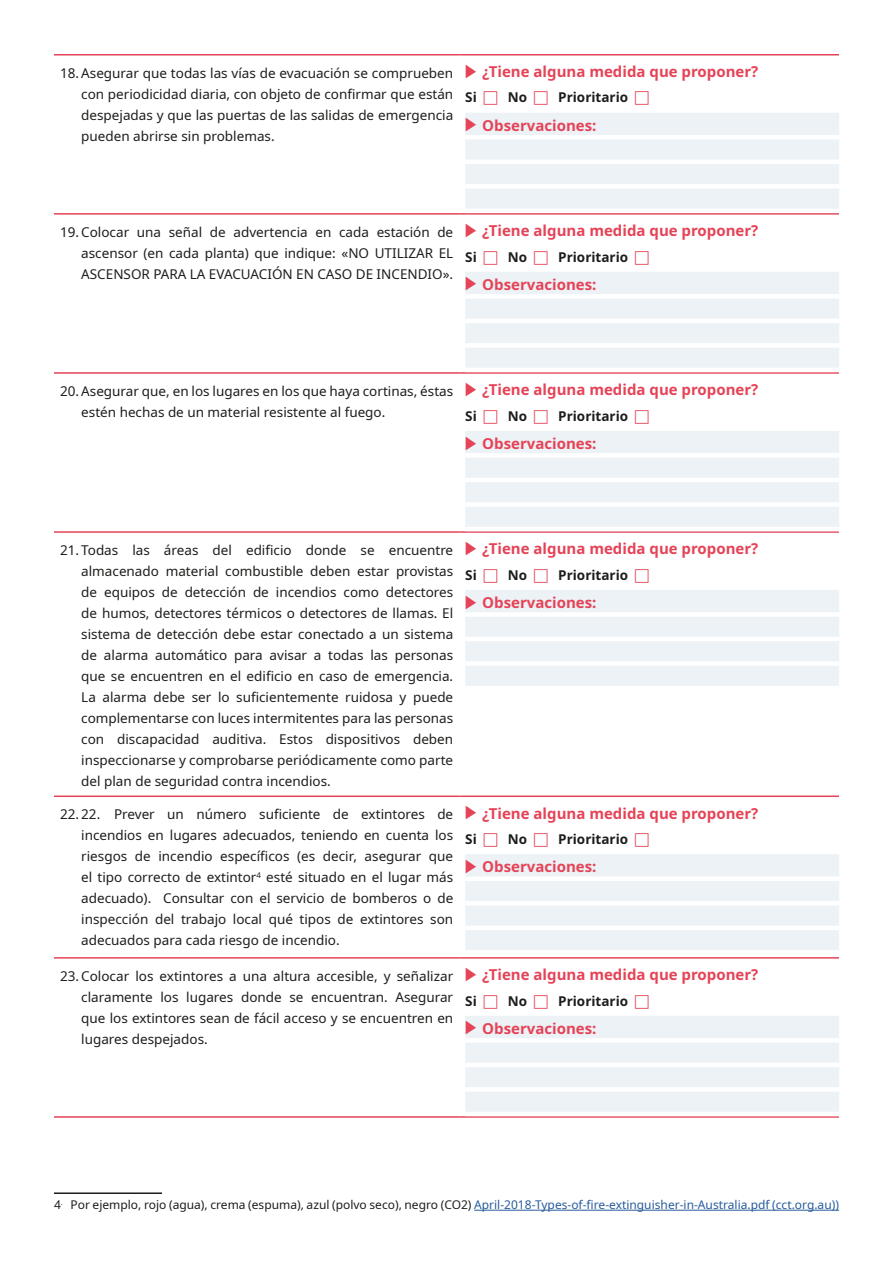
<style>
.page{position:relative;width:893px;height:1263px;background:#fff}
.page>*{position:absolute;margin:0;border:0;box-sizing:border-box;transform-origin:0 0}
.t1{font:700 15px "Noto Sans";color:#e54357}
.t2{font:13.5px/21px "Noto Sans";color:#1d1d1b;text-align:justify}
.t3{font:700 13.5px "Noto Sans";color:#1d1d1b}
.t4{font:12px "Noto Sans";color:#275b9c}
.s1{font-family:"Arrows 1";font-weight:400}
.s2{color:#1d1d1b}
</style>
<div class="page">
<hr style="left:54px;top:54px;width:405px;height:2px;background:#e54357">
<hr style="left:459px;top:54px;width:380px;height:2px;background:#e54357">
<hr style="left:54px;top:213px;width:405px;height:2px;background:#e54357">
<hr style="left:459px;top:213px;width:380px;height:2px;background:#e54357">
<hr style="left:54px;top:372px;width:405px;height:2px;background:#e54357">
<hr style="left:459px;top:372px;width:380px;height:2px;background:#e54357">
<hr style="left:54px;top:531px;width:405px;height:2px;background:#e54357">
<hr style="left:459px;top:531px;width:380px;height:2px;background:#e54357">
<hr style="left:54px;top:795px;width:405px;height:2px;background:#e54357">
<hr style="left:459px;top:795px;width:380px;height:2px;background:#e54357">
<hr style="left:54px;top:957px;width:405px;height:2px;background:#e54357">
<hr style="left:459px;top:957px;width:380px;height:2px;background:#e54357">
<hr style="left:54px;top:1116px;width:405px;height:2px;background:#e54357">
<hr style="left:459px;top:1116px;width:380px;height:2px;background:#e54357">
<div style="left:465px;top:113px;width:374px;height:96px;background:#edf2f6"></div>
<hr style="left:465px;top:135px;width:374px;height:4px;background:#fff">
<div style="left:465px;top:184px;width:374px;height:5px;background:#fff"></div>
<div style="left:465px;top:159px;width:374px;height:5px;background:#fff"></div>
<div style="left:465px;top:272px;width:374px;height:96px;background:#edf2f6"></div>
<div style="left:465px;top:294px;width:374px;height:5px;background:#fff"></div>
<div style="left:465px;top:343px;width:374px;height:5px;background:#fff"></div>
<hr style="left:465px;top:319px;width:374px;height:4px;background:#fff">
<div style="left:465px;top:431px;width:374px;height:96px;background:#edf2f6"></div>
<div style="left:465px;top:453px;width:374px;height:5px;background:#fff"></div>
<div style="left:465px;top:502px;width:374px;height:5px;background:#fff"></div>
<hr style="left:465px;top:478px;width:374px;height:4px;background:#fff">
<div style="left:465px;top:590px;width:374px;height:96px;background:#edf2f6"></div>
<div style="left:465px;top:612px;width:374px;height:5px;background:#fff"></div>
<div style="left:465px;top:661px;width:374px;height:5px;background:#fff"></div>
<hr style="left:465px;top:637px;width:374px;height:4px;background:#fff">
<div style="left:465px;top:854px;width:374px;height:96px;background:#edf2f6"></div>
<div style="left:465px;top:876px;width:374px;height:5px;background:#fff"></div>
<div style="left:465px;top:925px;width:374px;height:5px;background:#fff"></div>
<hr style="left:465px;top:901px;width:374px;height:4px;background:#fff">
<div style="left:465px;top:1016px;width:374px;height:96px;background:#edf2f6"></div>
<hr style="left:465px;top:1038px;width:374px;height:4px;background:#fff">
<div style="left:465px;top:1087px;width:374px;height:5px;background:#fff"></div>
<hr style="left:465px;top:1063px;width:374px;height:4px;background:#fff">
<hr style="left:54px;top:1192px;width:108px;height:2px;background:#1d1d1b">
<hr style="left:474px;top:1210px;width:365px;height:1px;background:#275b9c">
<p class="t2" style="left:81px;top:63px;width:373px;text-indent:-21px">18. Asegurar que todas las vías de evacuación se comprueben con periodicidad diaria, con objeto de confirmar que están despejadas y que las puertas de las salidas de emergencia pueden abrirse sin problemas.</p>
<p class="t1" style="left:465px;top:61px;width:295px"><span class="s1">8</span> ¿Tiene alguna medida que proponer?</p>
<p class="t3" style="left:465px;top:88px;width:13px">Si</p>
<p class="t3" style="left:508px;top:88px;width:21px">No</p>
<p class="t3" style="left:558px;top:88px;width:71px">Prioritario</p>
<p class="t1" style="left:465px;top:115px;width:133px"><span class="s1">8</span> Observaciones:</p>
<p class="t2" style="left:81px;top:222px;width:373px;text-indent:-21px">19. Colocar una señal de advertencia en cada estación de ascensor (en cada planta) que indique: «NO UTILIZAR EL ASCENSOR PARA LA EVACUACIÓN EN CASO DE INCENDIO».</p>
<p class="t1" style="left:465px;top:220px;width:295px"><span class="s1">8</span> ¿Tiene alguna medida que proponer?</p>
<p class="t3" style="left:465px;top:247px;width:13px">Si</p>
<p class="t3" style="left:508px;top:247px;width:21px">No</p>
<p class="t3" style="left:558px;top:247px;width:71px">Prioritario</p>
<p class="t1" style="left:465px;top:274px;width:133px"><span class="s1">8</span> Observaciones:</p>
<p class="t2" style="left:81px;top:381px;width:373px;text-indent:-21px">20. Asegurar que, en los lugares en los que haya cortinas, éstas estén hechas de un material resistente al fuego.</p>
<p class="t1" style="left:465px;top:379px;width:295px"><span class="s1">8</span> ¿Tiene alguna medida que proponer?</p>
<p class="t3" style="left:465px;top:406px;width:13px">Si</p>
<p class="t3" style="left:508px;top:406px;width:21px">No</p>
<p class="t3" style="left:558px;top:406px;width:71px">Prioritario</p>
<p class="t1" style="left:465px;top:433px;width:133px"><span class="s1">8</span> Observaciones:</p>
<p class="t2" style="left:81px;top:540px;width:373px;text-indent:-21px">21. Todas las áreas del edificio donde se encuentre almacenado material combustible deben estar provistas de equipos de detección de incendios como detectores de humos, detectores térmicos o detectores de llamas. El sistema de detección debe estar conectado a un sistema de alarma automático para avisar a todas las personas que se encuentren en el edificio en caso de emergencia.<br>La alarma debe ser lo suficientemente ruidosa y puede complementarse con luces intermitentes para las personas con discapacidad auditiva. Estos dispositivos deben inspeccionarse y comprobarse periódicamente como parte del plan de seguridad contra incendios.</p>
<p class="t1" style="left:465px;top:538px;width:295px"><span class="s1">8</span> ¿Tiene alguna medida que proponer?</p>
<p class="t3" style="left:465px;top:565px;width:13px">Si</p>
<p class="t3" style="left:508px;top:565px;width:21px">No</p>
<p class="t3" style="left:558px;top:565px;width:71px">Prioritario</p>
<p class="t1" style="left:465px;top:592px;width:133px"><span class="s1">8</span> Observaciones:</p>
<p class="t2" style="left:81px;top:804px;width:373px;text-indent:-21px">22. 22. Prever un número suficiente de extintores de incendios en lugares adecuados, teniendo en cuenta los riesgos de incendio específicos (es decir, asegurar que el tipo correcto de extintor<sup>4</sup> esté situado en el lugar más adecuado). Consultar con el servicio de bomberos o de inspección del trabajo local qué tipos de extintores son adecuados para cada riesgo de incendio.</p>
<p class="t1" style="left:465px;top:803px;width:295px"><span class="s1">8</span> ¿Tiene alguna medida que proponer?</p>
<p class="t3" style="left:465px;top:829px;width:13px">Si</p>
<p class="t3" style="left:508px;top:829px;width:21px">No</p>
<p class="t3" style="left:558px;top:829px;width:71px">Prioritario</p>
<p class="t1" style="left:465px;top:856px;width:133px"><span class="s1">8</span> Observaciones:</p>
<p class="t2" style="left:81px;top:966px;width:373px;text-indent:-21px">23. Colocar los extintores a una altura accesible, y señalizar claramente los lugares donde se encuentran. Asegurar que los extintores sean de fácil acceso y se encuentren en lugares despejados.</p>
<p class="t1" style="left:465px;top:964px;width:295px"><span class="s1">8</span> ¿Tiene alguna medida que proponer?</p>
<p class="t3" style="left:465px;top:991px;width:13px">Si</p>
<p class="t3" style="left:508px;top:991px;width:21px">No</p>
<p class="t3" style="left:558px;top:991px;width:71px">Prioritario</p>
<p class="t1" style="left:465px;top:1018px;width:133px"><span class="s1">8</span> Observaciones:</p>
<p class="t4" style="left:54px;top:1196px;width:786px"><span class="s2">4</span><sup>.</sup> <span class="s2">Por ejemplo, rojo (agua), crema (espuma), azul (polvo seco), negro (CO2)</span> April-2018-Types-of-fire-extinguisher-in-Australia.pdf (cct.org.au))</p>
</div>
